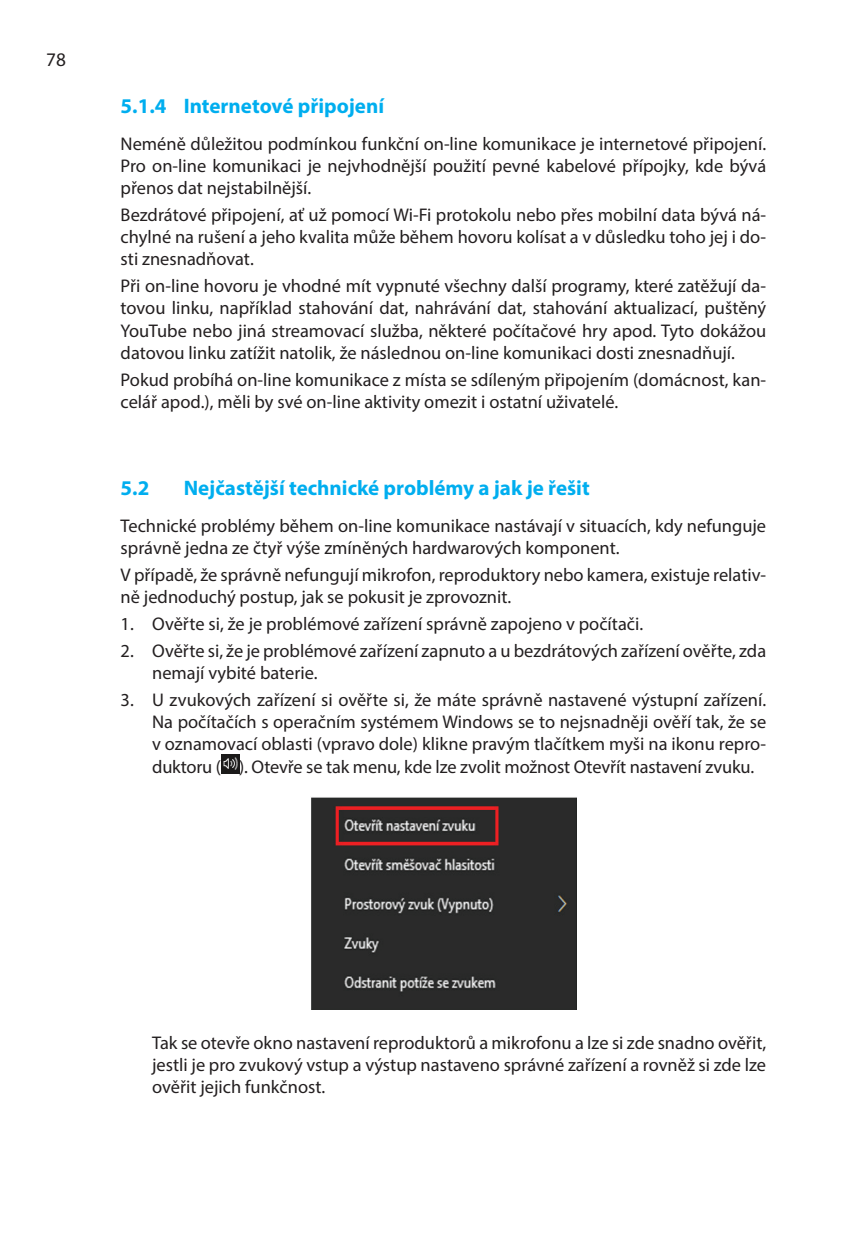
<style>
.page{position:relative;width:867px;height:1244px;background:#fff}
.page>*{position:absolute;margin:0;border:0;box-sizing:border-box;transform-origin:0 0}
.t1{font:700 21px "Myriad Pro";color:#00aeef}
.t2{font:19.25px "Myriad Pro";color:#231f20}
.t3{font:18.38px/22.1px "Myriad Pro";color:#231f20;text-align:justify}
</style>
<div class="page">
<img style="left:221px;top:754px;width:18px;height:19px">
<img style="left:311px;top:797px;width:265px;height:212px">
<p class="t2" style="left:46px;top:47px;width:21px">78</p>
<p class="t1" style="left:121px;top:92px;width:265px">5.1.4 Internetové připojení</p>
<p class="t3" style="left:121px;top:132px;width:646px">Neméně důležitou podmínkou funkční on-line komunikace je internetové připojení.<br>Pro on-line komunikaci je nejvhodnější použití pevné kabelové přípojky, kde bývá přenos dat nejstabilnější.</p>
<p class="t3" style="left:121px;top:204px;width:646px">Bezdrátové připojení, ať už pomocí Wi-Fi protokolu nebo přes mobilní data bývá ná&shy;chylné na rušení a jeho kvalita může během hovoru kolísat a v důsledku toho jej i do&shy;sti znesnadňovat.</p>
<p class="t3" style="left:121px;top:275px;width:646px">Při on-line hovoru je vhodné mít vypnuté všechny další programy, které zatěžují da&shy;tovou linku, například stahování dat, nahrávání dat, stahování aktualizací, puštěný YouTube nebo jiná streamovací služba, některé počítačové hry apod. Tyto dokážou datovou linku zatížit natolik, že následnou on-line komunikaci dosti znesnadňují.</p>
<p class="t3" style="left:121px;top:368px;width:646px">Pokud probíhá on-line komunikace z místa se sdíleným připojením (domácnost, kan&shy;celář apod.), měli by své on-line aktivity omezit i ostatní uživatelé.</p>
<p class="t1" style="left:121px;top:474px;width:30px">5.2</p>
<p class="t1" style="left:184px;top:474px;width:407px">Nejčastější technické problémy a jak je řešit</p>
<p class="t3" style="left:121px;top:514px;width:646px">Technické problémy během on-line komunikace nastávají v situacích, kdy nefunguje správně jedna ze čtyř výše zmíněných hardwarových komponent.</p>
<p class="t3" style="left:121px;top:563px;width:646px">V případě, že správně nefungují mikrofon, reproduktory nebo kamera, existuje relativ&shy;ně jednoduchý postup, jak se pokusit je zprovoznit.</p>
<p class="t3" style="left:121px;top:612px;width:524px">1. Ověřte si, že je problémové zařízení správně zapojeno v počítači.</p>
<p class="t3" style="left:152px;top:639px;width:615px;text-indent:-31px">2. Ověřte si, že je problémové zařízení zapnuto a u bezdrátových zařízení ověřte, zda nemají vybité baterie.</p>
<p class="t3" style="left:152px;top:688px;width:615px;text-indent:-31px">3. U zvukových zařízení si ověřte si, že máte správně nastavené výstupní zařízení.<br>Na počítačích s operačním systémem Windows se to nejsnadněji ověří tak, že se v oznamovací oblasti (vpravo dole) klikne pravým tlačítkem myši na ikonu repro&shy;duktoru ( ). Otevře se tak menu, kde lze zvolit možnost Otevřít nastavení zvuku.</p>
<p class="t3" style="left:152px;top:1030px;width:615px">Tak se otevře okno nastavení reproduktorů a mikrofonu a lze si zde snadno ověřit, jestli je pro zvukový vstup a výstup nastaveno správné zařízení a rovněž si zde lze ověřit jejich funkčnost.</p>
</div>
